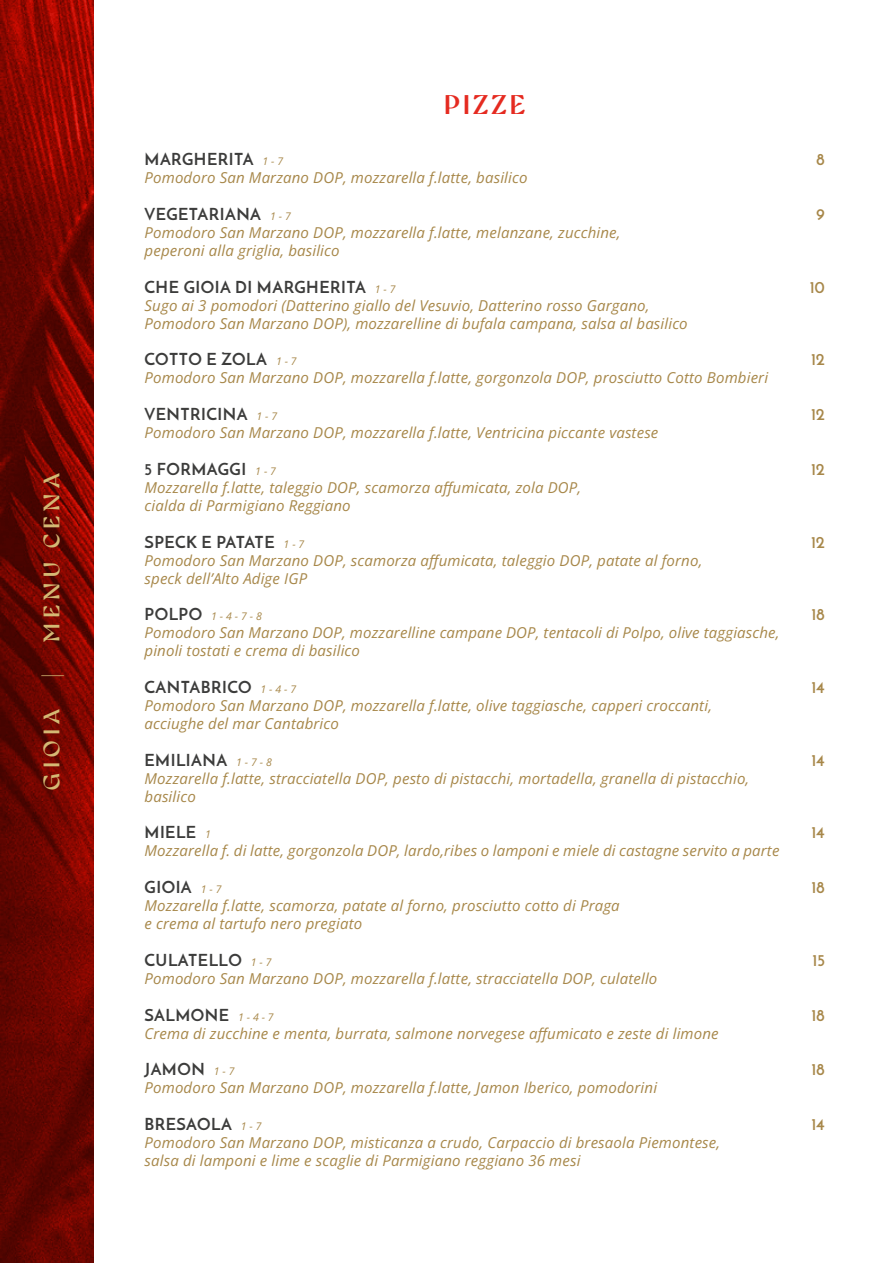
<style>
.page{position:relative;width:893px;height:1263px;background:#fff}
.page>*{position:absolute;margin:0;border:0;box-sizing:border-box;transform-origin:0 0}
.t1{font:300 27px "Gyst Variable Roman";letter-spacing:.11em;color:#e52a20}
.t2{font:300 22.5px "Gyst Variable Roman";letter-spacing:.225em;color:#d4b974}
.t3{font:700 16.5px "Josefin Sans";letter-spacing:.03em;color:#3c3c3b}
.t4{font:700 16.5px "Josefin Sans";letter-spacing:-.02em;color:#a78749}
.t5{font:italic 15px/18px "Open Sans";letter-spacing:.01em;color:#a78749}
.t6{font:italic 10.5px "Open Sans";color:#a78749}
.s1{font-family:"Open Sans";font-weight:400;font-style:italic;font-size:10.5px;color:#a78749}
.s2{font-family:"Josefin Sans";font-weight:700;font-style:normal;font-size:16.5px;color:#3c3c3b}
</style>
<div class="page">
<img style="left:0;top:0;width:94px;height:1263px">
<h2 class="t2" style="left:39px;top:642px;width:170px;rotate:-90deg">MENU CENA</h2>
<h2 class="t2" style="left:39px;top:676px;width:4px;rotate:-90deg">|</h2>
<h2 class="t2" style="left:39px;top:790px;width:82px;rotate:-90deg">GIOIA</h2>
<h1 class="t1" style="left:444px;top:90px;width:83px">PIZZE</h1>
<p class="t3" style="left:145px;top:149px;width:140px">MARGHERITA <span class="s1">1 - 7</span></p>
<p class="t5" style="left:145px;top:168px;width:384px">Pomodoro San Marzano DOP, mozzarella f.latte, basilico</p>
<p class="t3" style="left:145px;top:204px;width:148px">VEGETARIANA <span class="s1">1 - 7</span></p>
<p class="t5" style="left:145px;top:223px;width:477px">Pomodoro San Marzano DOP, mozzarella f.latte, melanzane, zucchine, peperoni alla griglia, basilico</p>
<p class="t3" style="left:145px;top:276px;width:252px">CHE GIOIA DI MARGHERITA <span class="s1">1 - 7</span></p>
<p class="t5" style="left:145px;top:296px;width:545px">Sugo ai 3 pomodori (Datterino giallo del Vesuvio, Datterino rosso Gargano,<br>Pomodoro San Marzano DOP), mozzarelline di bufala campana, salsa al basilico</p>
<p class="t3" style="left:145px;top:349px;width:154px">COTTO E ZOLA <span class="s1">1 - 7</span></p>
<p class="t5" style="left:145px;top:368px;width:625px">Pomodoro San Marzano DOP, mozzarella f.latte, gorgonzola DOP, prosciutto Cotto Bombieri</p>
<p class="t3" style="left:145px;top:404px;width:134px">VENTRICINA <span class="s1">1 - 7</span></p>
<p class="t5" style="left:145px;top:423px;width:515px">Pomodoro San Marzano DOP, mozzarella f.latte, Ventricina piccante vastese</p>
<p class="t3" style="left:145px;top:459px;width:133px">5 FORMAGGI <span class="s1">1 - 7</span></p>
<p class="t5" style="left:145px;top:478px;width:438px">Mozzarella f.latte, taleggio DOP, scamorza affumicata, zola DOP, cialda di Parmigiano Reggiano</p>
<p class="t3" style="left:145px;top:531px;width:161px">SPECK E PATATE <span class="s1">1 - 7</span></p>
<p class="t5" style="left:145px;top:551px;width:559px">Pomodoro San Marzano DOP, scamorza affumicata, taleggio DOP, patate al forno, speck dell’Alto Adige IGP</p>
<p class="t6" style="left:145px;top:609px;width:119px"><span class="s2">POLPO</span> 1 - 4 - 7 - 8</p>
<p class="t5" style="left:145px;top:623px;width:636px">Pomodoro San Marzano DOP, mozzarelline campane DOP, tentacoli di Polpo, olive taggiasche, pinoli tostati e crema di basilico</p>
<p class="t3" style="left:145px;top:677px;width:153px">CANTABRICO <span class="s1">1 - 4 - 7</span></p>
<p class="t5" style="left:145px;top:696px;width:569px">Pomodoro San Marzano DOP, mozzarella f.latte, olive taggiasche, capperi croccanti, acciughe del mar Cantabrico</p>
<p class="t3" style="left:145px;top:750px;width:129px">EMILIANA <span class="s1">1 - 7 - 8</span></p>
<p class="t5" style="left:145px;top:769px;width:606px">Mozzarella f.latte, stracciatella DOP, pesto di pistacchi, mortadella, granella di pistacchio, basilico</p>
<p class="t3" style="left:145px;top:822px;width:68px">MIELE <span class="s1">1</span></p>
<p class="t5" style="left:145px;top:841px;width:636px">Mozzarella f. di latte, gorgonzola DOP, lardo,ribes o lamponi e miele di castagne servito a parte</p>
<p class="t3" style="left:145px;top:877px;width:78px">GIOIA <span class="s1">1 - 7</span></p>
<p class="t5" style="left:145px;top:896px;width:477px">Mozzarella f.latte, scamorza, patate al forno, prosciutto cotto di Praga e crema al tartufo nero pregiato</p>
<p class="t3" style="left:145px;top:950px;width:128px">CULATELLO <span class="s1">1 - 7</span></p>
<p class="t5" style="left:145px;top:969px;width:514px">Pomodoro San Marzano DOP, mozzarella f.latte, stracciatella DOP, culatello</p>
<p class="t3" style="left:145px;top:1004px;width:131px">SALMONE <span class="s1">1 - 4 - 7</span></p>
<p class="t5" style="left:145px;top:1024px;width:576px">Crema di zucchine e menta, burrata, salmone norvegese affumicato e zeste di limone</p>
<p class="t3" style="left:145px;top:1059px;width:91px">JAMON <span class="s1">1 - 7</span></p>
<p class="t5" style="left:145px;top:1078px;width:514px">Pomodoro San Marzano DOP, mozzarella f.latte, Jamon Iberico, pomodorini</p>
<p class="t3" style="left:145px;top:1114px;width:118px">BRESAOLA <span class="s1">1 - 7</span></p>
<p class="t5" style="left:145px;top:1133px;width:577px">Pomodoro San Marzano DOP, misticanza a crudo, Carpaccio di bresaola Piemontese, salsa di lamponi e lime e scaglie di Parmigiano reggiano 36 mesi</p>
<p class="t4" style="left:816px;top:149px;width:10px">8</p>
<p class="t4" style="left:816px;top:204px;width:10px">9</p>
<p class="t4" style="left:810px;top:276px;width:17px">10</p>
<p class="t4" style="left:811px;top:349px;width:15px">12</p>
<p class="t4" style="left:811px;top:404px;width:15px">12</p>
<p class="t4" style="left:811px;top:459px;width:15px">12</p>
<p class="t4" style="left:811px;top:531px;width:15px">12</p>
<p class="t4" style="left:811px;top:604px;width:15px">18</p>
<p class="t4" style="left:811px;top:677px;width:15px">14</p>
<p class="t4" style="left:811px;top:749px;width:15px">14</p>
<p class="t4" style="left:811px;top:822px;width:15px">14</p>
<p class="t4" style="left:811px;top:877px;width:15px">18</p>
<p class="t4" style="left:813px;top:950px;width:14px">15</p>
<p class="t4" style="left:811px;top:1004px;width:15px">18</p>
<p class="t4" style="left:811px;top:1059px;width:15px">18</p>
<p class="t4" style="left:811px;top:1114px;width:15px">14</p>
</div>
